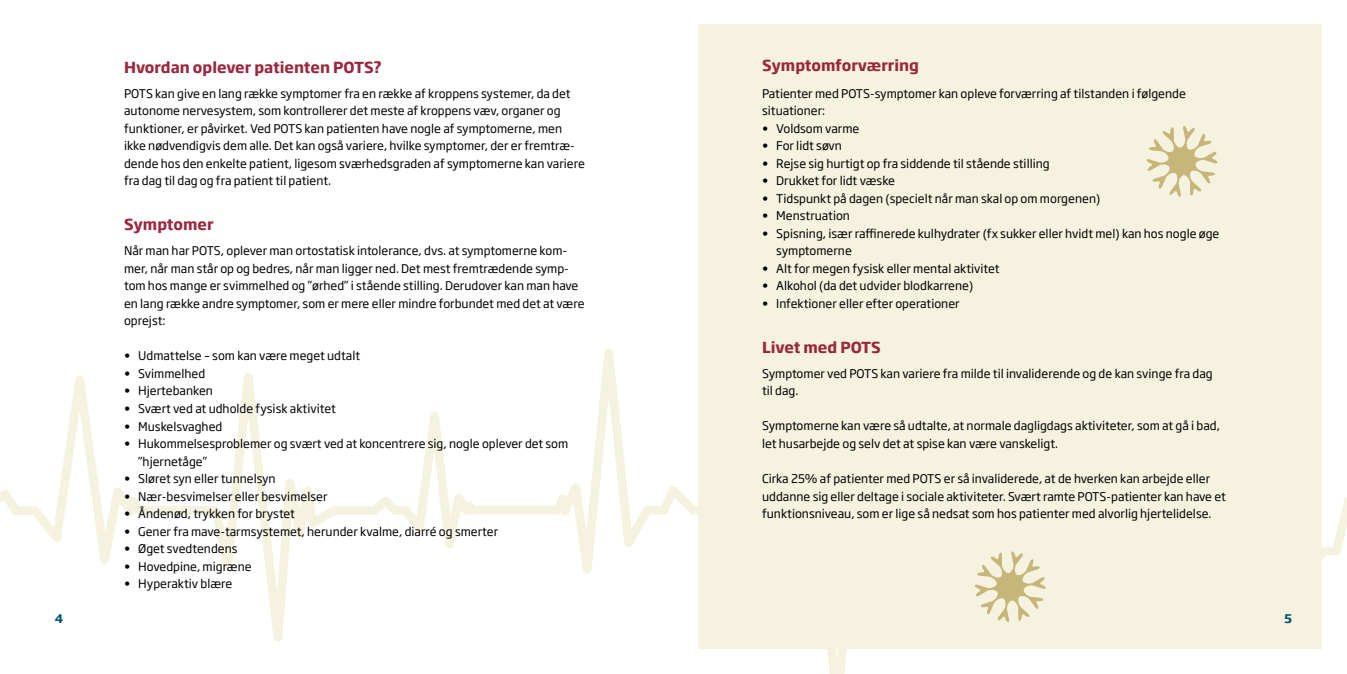
<style>
.page{position:relative;width:1347px;height:674px;background:#fff}
.page>*{position:absolute;margin:0;border:0;box-sizing:border-box;transform-origin:0 0}
.t1{font:700 15px "Soho Gothic Pro";color:#9b273e}
.t2{font:11.88px/17.5px "Soho Gothic Pro";color:#000}
.t3{font:700 11.88px "Soho Gothic Pro";color:#005474}
</style>
<div class="page">
<div style="left:698px;top:25px;width:624px;height:623px;background:#f5f2df"></div>
<svg style="left:0;top:348px;width:1346px;height:325px"></svg>
<svg style="left:1146px;top:126px;width:71px;height:71px"></svg>
<svg style="left:974px;top:551px;width:71px;height:71px"></svg>
<p class="t3" style="left:55px;top:609px;width:10px">4</p>
<p class="t1" style="left:124px;top:55px;width:259px">Hvordan oplever patienten POTS?</p>
<p class="t2" style="left:124px;top:84px;width:462px">POTS kan give en lang række symptomer fra en række af kroppens systemer, da det autonome nervesystem, som kontrollerer det meste af kroppens væv, organer og funktioner, er påvirket. Ved POTS kan patienten have nogle af symptomerne, men ikke nødvendigvis dem alle. Det kan også variere, hvilke symptomer, der er fremtræ&shy;dende hos den enkelte patient, ligesom sværhedsgraden af symptomerne kan variere fra dag til dag og fra patient til patient.</p>
<p class="t1" style="left:124px;top:213px;width:91px">Symptomer</p>
<p class="t2" style="left:124px;top:241px;width:462px">Når man har POTS, oplever man ortostatisk intolerance, dvs. at symptomerne kom&shy;mer, når man står op og bedres, når man ligger ned. Det mest fremtrædende symp&shy;tom hos mange er svimmelhed og ”ørhed” i stående stilling. Derudover kan man have en lang række andre symptomer, som er mere eller mindre forbundet med det at være oprejst:</p>
<p class="t2" style="left:124px;top:346px;width:238px">• Udmattelse – som kan være meget udtalt</p>
<p class="t2" style="left:124px;top:364px;width:83px">• Svimmelhed</p>
<p class="t2" style="left:124px;top:381px;width:90px">• Hjertebanken</p>
<p class="t2" style="left:124px;top:399px;width:213px">• Svært ved at udholde fysisk aktivitet</p>
<p class="t2" style="left:124px;top:416px;width:100px">• Muskelsvaghed</p>
<p class="t2" style="left:138px;top:434px;width:431px;text-indent:-14px">• Hukommelsesproblemer og svært ved at koncentrere sig, nogle oplever det som ”hjernetåge”</p>
<p class="t2" style="left:124px;top:469px;width:153px">• Sløret syn eller tunnelsyn</p>
<p class="t2" style="left:124px;top:486px;width:205px">• Nær-besvimelser eller besvimelser</p>
<p class="t2" style="left:124px;top:504px;width:172px">• Åndenød, trykken for brystet</p>
<p class="t2" style="left:124px;top:521px;width:375px">• Gener fra mave-tarmsystemet, herunder kvalme, diarré og smerter</p>
<p class="t2" style="left:124px;top:539px;width:115px">• Øget svedtendens</p>
<p class="t2" style="left:124px;top:556px;width:129px">• Hovedpine, migræne</p>
<p class="t2" style="left:124px;top:574px;width:110px">• Hyperaktiv blære</p>
<p class="t1" style="left:762px;top:53px;width:158px">Symptomforværring</p>
<p class="t2" style="left:762px;top:84px;width:425px">Patienter med POTS-symptomer kan opleve forværring af tilstanden i følgende situationer:</p>
<p class="t2" style="left:762px;top:119px;width:99px">• Voldsom varme</p>
<p class="t2" style="left:762px;top:136px;width:81px">• For lidt søvn</p>
<p class="t2" style="left:762px;top:154px;width:289px">• Rejse sig hurtigt op fra siddende til stående stilling</p>
<p class="t2" style="left:762px;top:171px;width:134px">• Drukket for lidt væske</p>
<p class="t2" style="left:762px;top:189px;width:340px">• Tidspunkt på dagen (specielt når man skal op om morgenen)</p>
<p class="t2" style="left:762px;top:206px;width:89px">• Menstruation</p>
<p class="t2" style="left:776px;top:224px;width:445px;text-indent:-14px">• Spisning, især raffinerede kulhydrater (fx sukker eller hvidt mel) kan hos nogle øge symptomerne</p>
<p class="t2" style="left:762px;top:259px;width:239px">• Alt for megen fysisk eller mental aktivitet</p>
<p class="t2" style="left:762px;top:276px;width:213px">• Alkohol (da det udvider blodkarrene)</p>
<p class="t2" style="left:762px;top:294px;width:199px">• Infektioner eller efter operationer</p>
<p class="t1" style="left:762px;top:335px;width:120px">Livet med POTS</p>
<p class="t2" style="left:762px;top:364px;width:452px">Symptomer ved POTS kan variere fra milde til invaliderende og de kan svinge fra dag til dag.</p>
<p class="t2" style="left:762px;top:416px;width:459px">Symptomerne kan være så udtalte, at normale dagligdags aktiviteter, som at gå i bad, let husarbejde og selv det at spise kan være vanskeligt.</p>
<p class="t2" style="left:762px;top:469px;width:465px">Cirka 25% af patienter med POTS er så invaliderede, at de hverken kan arbejde eller uddanne sig eller deltage i sociale aktiviteter. Svært ramte POTS-patienter kan have et funktionsniveau, som er lige så nedsat som hos patienter med alvorlig hjertelidelse.</p>
<p class="t3" style="left:1284px;top:609px;width:9px">5</p>
</div>
